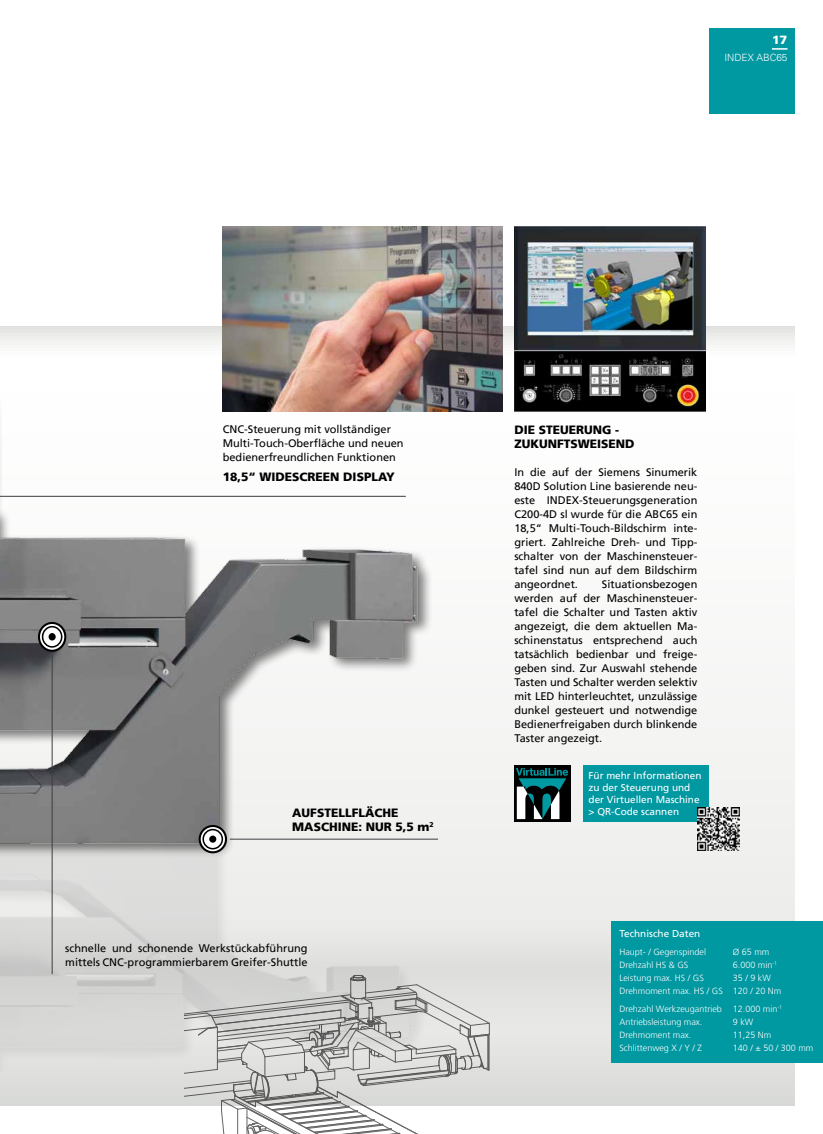
<style>
.page{position:relative;width:823px;height:1134px;background:#fff}
.page>*{position:absolute;margin:0;border:0;box-sizing:border-box;transform-origin:0 0}
.t1{font:900 12px "Frutiger LT";color:#000}
.t2{font:900 12px "Univers LT Std";color:#fff}
.t3{font:11px/14px "Frutiger LT";color:#000;text-align:justify}
.t4{font:10px "Frutiger LT";color:#fff}
.t5{font:300 10px "Univers LT Std";color:#fff}
.t6{font:300 9px "Frutiger LT";color:#fff}
</style>
<div class="page">
<div style="left:708px;top:28px;width:86px;height:85px;background:#0098a1"></div>
<svg style="left:771px;top:48px;width:16px;height:2px"></svg>
<div style="left:0;top:326px;width:794px;height:780px;background:linear-gradient(to bottom,#fff,#e2e3e0)"></div>
<div style="left:0;top:839px;width:428px;height:281px;background:#000;opacity:.5"></div>
<img style="left:0;top:858px;width:427px;height:247px">
<img style="left:0;top:330px;width:502px;height:522px">
<hr style="left:0;top:496px;width:405px;height:1px;background:#3e3d40">
<img style="left:514px;top:227px;width:191px;height:184px">
<img style="left:223px;top:227px;width:279px;height:184px">
<svg style="left:199px;top:826px;width:27px;height:26px"></svg>
<div style="left:198px;top:825px;width:29px;height:28px;border:2px solid #000;border-radius:50%"></div>
<div style="left:202px;top:829px;width:21px;height:20px;border:2px solid #000;border-radius:50%"></div>
<div style="left:209px;top:836px;width:7px;height:7px;background:#000;border-radius:50%"></div>
<hr style="left:230px;top:839px;width:208px;height:1px;background:#3e3d40">
<svg style="left:39px;top:623px;width:26px;height:28px"></svg>
<div style="left:38px;top:622px;width:28px;height:30px;border:2px solid #000;border-radius:50%"></div>
<div style="left:42px;top:626px;width:20px;height:22px;border:2px solid #000;border-radius:50%"></div>
<div style="left:49px;top:633px;width:7px;height:7px;background:#000;border-radius:50%"></div>
<hr style="left:52px;top:655px;width:1px;height:319px;background:#3e3d40">
<svg style="left:184px;top:975px;width:306px;height:159px;background:#cdcecc"></svg>
<div style="left:514px;top:765px;width:56px;height:57px;background:#000"></div>
<svg style="left:516px;top:768px;width:51px;height:51px"></svg>
<div style="left:582px;top:765px;width:126px;height:57px;background:#0098a1"></div>
<img style="left:697px;top:808px;width:42px;height:42px">
<div style="left:611px;top:921px;width:211px;height:142px;background:#0098a1"></div>
<p class="t2" style="left:771px;top:32px;width:17px">17</p>
<p class="t5" style="left:724px;top:51px;width:65px">INDEX ABC65</p>
<p class="t3" style="left:223px;top:422px;width:182px;text-align:left">CNC-Steuerung mit vollständiger<br>Multi-Touch-Oberfläche und neuen bedienerfreundlichen Funktionen</p>
<p class="t1" style="left:223px;top:469px;width:173px">18,5“ WIDESCREEN DISPLAY</p>
<p class="t1" style="left:292px;top:805px;width:108px">AUFSTELLFLÄCHE</p>
<p class="t1" style="left:292px;top:819px;width:143px">MASCHINE: NUR 5,5 m<sup>2</sup></p>
<p class="t3" style="left:65px;top:941px;width:243px">schnelle und schonende Werkstückabführung mittels CNC-programmierbarem Greifer-Shuttle</p>
<p class="t1" style="left:514px;top:423px;width:106px">DIE STEUERUNG -</p>
<p class="t1" style="left:514px;top:437px;width:122px">ZUKUNFTSWEISEND</p>
<p class="t3" style="left:514px;top:465px;width:184px">In die auf der Siemens Sinumerik 840D Solution Line basierende neu&shy;este INDEX-Steuerungsgeneration C200-4D sl wurde für die ABC65 ein 18,5“ Multi-Touch-Bildschirm inte&shy;griert. Zahlreiche Dreh- und Tipp&shy;schalter von der Maschinensteuer&shy;tafel sind nun auf dem Bildschirm angeordnet.</p>
<p class="t3" style="left:514px;top:577px;width:184px;text-indent:87px">Situationsbezogen werden auf der Maschinensteuer&shy;tafel die Schalter und Tasten aktiv angezeigt, die dem aktuellen Ma&shy;schinenstatus entsprechend auch tatsächlich bedienbar und freige&shy;geben sind. Zur Auswahl stehende Tasten und Schalter werden selektiv mit LED hinterleuchtet, unzulässige dunkel gesteuert und notwendige Bedienerfreigaben durch blinkende Taster angezeigt.</p>
<p class="t4" style="left:588px;top:769px;width:114px">Für mehr Informationen</p>
<p class="t4" style="left:588px;top:781px;width:103px">zu der Steuerung und</p>
<p class="t4" style="left:588px;top:793px;width:112px">der Virtuellen Maschine</p>
<p class="t4" style="left:588px;top:805px;width:92px">&gt; QR-Code scannen</p>
<p class="t4" style="left:619px;top:928px;width:82px">Technische Daten</p>
<p class="t6" style="left:619px;top:947px;width:88px">Haupt- / Gegenspindel</p>
<p class="t6" style="left:732px;top:947px;width:38px">Ø 65 mm</p>
<p class="t6" style="left:619px;top:960px;width:71px">Drehzahl HS &amp; GS</p>
<p class="t6" style="left:732px;top:960px;width:46px">6.000 min<sup>-1</sup></p>
<p class="t6" style="left:619px;top:973px;width:86px">Leistung max. HS / GS</p>
<p class="t6" style="left:732px;top:973px;width:40px">35 / 9 kW</p>
<p class="t6" style="left:619px;top:986px;width:163px">Drehmoment max. HS / GS 120 / 20 Nm</p>
<p class="t6" style="left:619px;top:1004px;width:164px">Drehzahl Werkzeugantrieb 12.000 min<sup>-1</sup></p>
<p class="t6" style="left:619px;top:1017px;width:85px">Antriebsleistung max.</p>
<p class="t6" style="left:732px;top:1017px;width:22px">9 kW</p>
<p class="t6" style="left:619px;top:1030px;width:73px">Drehmoment max.</p>
<p class="t6" style="left:732px;top:1030px;width:40px">11,25 Nm</p>
<p class="t6" style="left:619px;top:1043px;width:84px">Schlittenweg X / Y / Z</p>
<p class="t6" style="left:732px;top:1043px;width:82px">140 / ± 50 / 300 mm</p>
</div>
